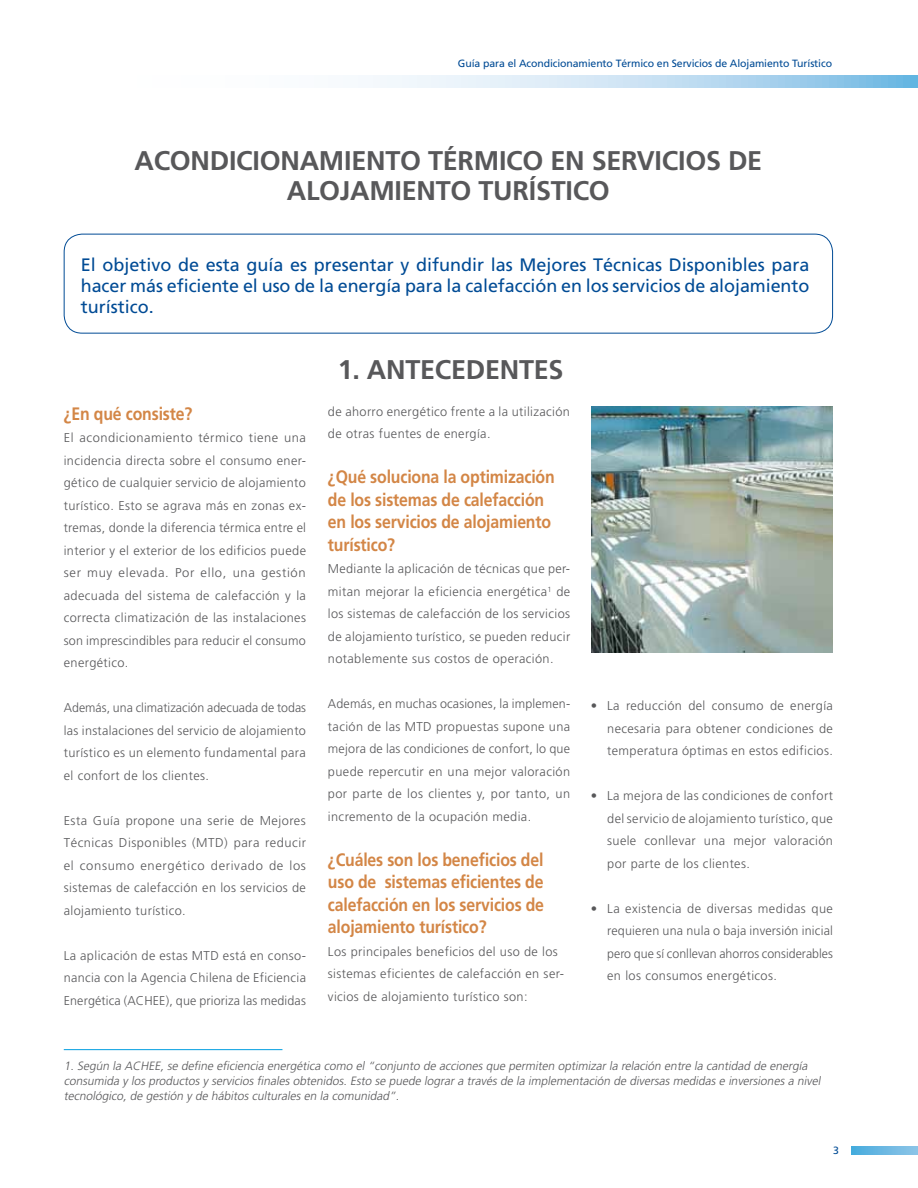
<style>
.page{position:relative;width:918px;height:1188px;background:#fff}
.page>*{position:absolute;margin:0;border:0;box-sizing:border-box;transform-origin:0 0}
.t1{font:700 27px "Frutiger";letter-spacing:-.01em;color:#58585a}
.t2{font:700 18px/22.5px "Frutiger";letter-spacing:-.01em;color:#d38646;scale:.88 1}
.t3{font:18px/21px "Frutiger";letter-spacing:-.005em;color:#004b95;text-align:justify}
.t4{font:300 12.75px/22.5px "Frutiger";letter-spacing:.03em;color:#58585a;text-align:justify}
.t5{font:italic 300 12px/15px "Frutiger";color:#58585a}
.t6{font:10.5px "Frutiger";letter-spacing:-.01em;color:#004b95}
</style>
<div class="page">
<svg style="left:373px;top:76px;width:545px;height:11px"></svg>
<svg style="left:852px;top:1146px;width:66px;height:9px"></svg>
<div style="left:64px;top:234px;width:769px;height:100px;border:1px solid #004b95;border-radius:18px"></div>
<img style="left:591px;top:406px;width:242px;height:246px">
<hr style="left:64px;top:1049px;width:218px;height:1px;background:#009ee0">
<p class="t6" style="left:458px;top:58px;width:376px">Guía para el Acondicionamiento Térmico en Servicios de Alojamiento Turístico</p>
<h1 class="t1" style="left:134px;top:145px;width:18px">ACONDICIONA</h1>
<h1 class="t1" style="left:319px;top:145px;width:41px">MIENTO</h1>
<h1 class="t1" style="left:428px;top:145px;width:86px">TÉRMICO</h1>
<h1 class="t1" style="left:550px;top:145px;width:118px">ENSERVICIOS</h1>
<h1 class="t1" style="left:728px;top:145px;width:17px">DE</h1>
<h1 class="t1" style="left:287px;top:175px;width:18px">ALOJA</h1>
<h1 class="t1" style="left:369px;top:175px;width:41px">MIENTO</h1>
<h1 class="t1" style="left:479px;top:175px;width:73px">TURÍSTICO</h1>
<h2 class="t3" style="left:81px;top:254px;width:730px">El objetivo de esta guía es presentar y difundir las Mejores Técnicas Disponibles para hacer más eficiente el uso de la energía para la calefacción en los servicios de alojamiento turístico.</h2>
<h2 class="t2" style="left:64px;top:403px;width:148px">¿En qué consiste?</h2>
<p class="t4" style="left:64px;top:427px;width:244px">El acondicionamiento térmico tiene una incidencia directa sobre el consumo ener&shy;gético de cualquier servicio de alojamiento turístico. Esto se agrava más en zonas ex&shy;tremas, donde la diferencia térmica entre el interior y el exterior de los edificios puede ser muy elevada. Por ello, una gestión adecuada del sistema de calefacción y la correcta climatización de las instalaciones son imprescindibles para reducir el consumo energético.</p>
<p class="t4" style="left:64px;top:697px;width:244px">Además, una climatización adecuada de todas las instalaciones del servicio de alojamiento turístico es un elemento fundamental para el confort de los clientes.</p>
<p class="t4" style="left:64px;top:809px;width:244px">Esta Guía propone una serie de Mejores Técnicas Disponibles (MTD) para reducir el consumo energético derivado de los sistemas de calefacción en los servicios de alojamiento turístico.</p>
<p class="t4" style="left:64px;top:944px;width:244px">La aplicación de estas MTD está en conso&shy;nancia con la Agencia Chilena de Eficiencia Energética (ACHEE), que prioriza las medidas</p>
<h1 class="t1" style="left:338px;top:353px;width:227px">1. Antecedentes</h1>
<p class="t4" style="left:328px;top:401px;width:244px">de ahorro energético frente a la utilización de otras fuentes de energía.</p>
<h2 class="t2" style="left:328px;top:466px;width:259px">¿Qué soluciona la optimización de los sistemas de calefacción en los servicios de alojamiento turístico?</h2>
<p class="t4" style="left:328px;top:558px;width:244px">Mediante la aplicación de técnicas que per&shy;mitan mejorar la eficiencia energética<sup>1</sup> de los sistemas de calefacción de los servicios de alojamiento turístico, se pueden reducir notablemente sus costos de operación.</p>
<p class="t4" style="left:328px;top:693px;width:244px">Además, en muchas ocasiones, la implemen&shy;tación de las MTD propuestas supone una mejora de las condiciones de confort, lo que puede repercutir en una mejor valoración por parte de los clientes y, por tanto, un incremento de la ocupación media.</p>
<h2 class="t2" style="left:328px;top:849px;width:247px;text-align:justify">¿Cuáles son los beneficios del uso de sistemas eficientes de calefacción en los servicios de alojamiento turístico?</h2>
<p class="t4" style="left:328px;top:941px;width:237px;text-align:left">Los principales beneficios del uso de los sistemas eficientes de calefacción en ser&shy;vicios de alojamiento turístico son:</p>
<p class="t4" style="left:607px;top:695px;width:227px;text-indent:-16px">• La reducción del consumo de energía necesaria para obtener condiciones de temperatura óptimas en estos edificios.</p>
<p class="t4" style="left:607px;top:785px;width:227px;text-indent:-16px">• La mejora de las condiciones de confort del servicio de alojamiento turístico, que suele conllevar una mejor valoración por parte de los clientes.</p>
<p class="t4" style="left:607px;top:897px;width:227px;text-indent:-16px">• La existencia de diversas medidas que requieren una nula o baja inversión inicial pero que sí conllevan ahorros considerables en los consumos energéticos.</p>
<p class="t5" style="left:64px;top:1058px;width:761px">1. Según la ACHEE, se define eficiencia energética como el “conjunto de acciones que permiten optimizar la relación entre la cantidad de energía consumida y los productos y servicios finales obtenidos. Esto se puede lograr a través de la implementación de diversas medidas e inversiones a nivel tecnológico, de gestión y de hábitos culturales en la comunidad”.</p>
<p class="t6" style="left:833px;top:1145px;width:7px">3</p>
</div>
